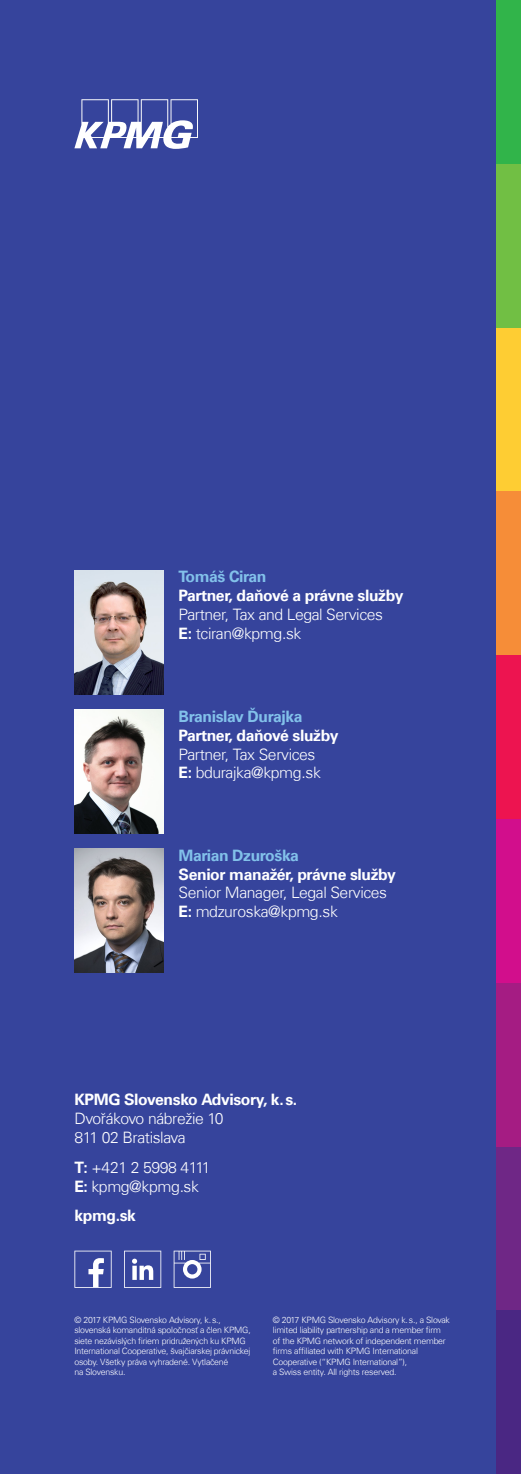
<style>
.page{position:relative;width:521px;height:1474px;background:#fff}
.page>*{position:absolute;margin:0;border:0;box-sizing:border-box;transform-origin:0 0}
.t1{font:300 15.75px/18.9px "Universfor KPMG";letter-spacing:-.025em;color:#fff}
.t2{font:700 15.75px "Universfor KPMG";letter-spacing:-.025em;color:#fff}
.t3{font:700 15.75px "Universfor KPMG";letter-spacing:-.025em;color:#82c1ea}
.t4{font:300 8.75px/10.5px "Universfor KPMG";letter-spacing:-.025em;color:#fff}
.s1{font-weight:700}
</style>
<div class="page">
<div style="left:0;top:0;width:496px;height:1473px;background:#36449c"></div>
<div style="left:496px;top:1310px;width:25px;height:163px;background:#4a2783"></div>
<div style="left:496px;top:1146px;width:25px;height:164px;background:#6f2786"></div>
<div style="left:496px;top:982px;width:25px;height:164px;background:#a51c83"></div>
<div style="left:496px;top:819px;width:25px;height:163px;background:#d20e8c"></div>
<div style="left:496px;top:655px;width:25px;height:164px;background:#ed1450"></div>
<div style="left:496px;top:491px;width:25px;height:164px;background:#f68d38"></div>
<div style="left:496px;top:327px;width:25px;height:164px;background:#fecd33"></div>
<div style="left:496px;top:164px;width:25px;height:163px;background:#71bf44"></div>
<div style="left:496px;top:0;width:25px;height:164px;background:#31b44a"></div>
<img style="left:74px;top:848px;width:90px;height:124px">
<img style="left:74px;top:709px;width:90px;height:124px">
<img style="left:74px;top:570px;width:90px;height:124px">
<svg style="left:174px;top:1250px;width:37px;height:37px"></svg>
<svg style="left:124px;top:1250px;width:37px;height:37px"></svg>
<svg style="left:74px;top:1250px;width:38px;height:37px"></svg>
<svg style="left:74px;top:99px;width:124px;height:50px"></svg>
<h1 class="t3" style="left:179px;top:567px;width:89px">Tomáš Ciran</h1>
<h1 class="t2" style="left:179px;top:586px;width:226px">Partner, daňové a právne služby</h1>
<h1 class="t1" style="left:179px;top:604px;width:206px">Partner, Tax and Legal Services<br><span class="s1">E:</span> tciran@kpmg.sk</h1>
<h1 class="t3" style="left:179px;top:706px;width:125px">Branislav Ďurajka</h1>
<h1 class="t2" style="left:179px;top:725px;width:161px">Partner, daňové služby</h1>
<h1 class="t1" style="left:179px;top:744px;width:144px">Partner, Tax Services<br><span class="s1">E:</span> bdurajka@kpmg.sk</h1>
<h1 class="t3" style="left:179px;top:845px;width:122px">Marian Dzuroška</h1>
<h1 class="t2" style="left:179px;top:864px;width:219px">Senior manažér, právne služby</h1>
<h1 class="t1" style="left:179px;top:883px;width:210px">Senior Manager, Legal Services<br><span class="s1">E:</span> mdzuroska@kpmg.sk</h1>
<h1 class="t2" style="left:74px;top:1090px;width:224px">KPMG Slovensko Advisory, k.s.</h1>
<h1 class="t1" style="left:74px;top:1109px;width:150px">Dvořákovo nábrežie 10<br>811 02 Bratislava</h1>
<h1 class="t1" style="left:74px;top:1157px;width:138px"><span class="s1">T:</span> +421 2 5998 4111<br><span class="s1">E:</span> kpmg@kpmg.sk</h1>
<h1 class="t2" style="left:74px;top:1206px;width:63px">kpmg.sk</h1>
<p class="t4" style="left:74px;top:1314px;width:178px">© 2017 KPMG Slovensko Advisory, k.s., slovenská komanditná spoločnosť a člen KPMG, siete nezávislých firiem pridružených ku KPMG International Cooperative, švajčiarskej právnickej osoby. Všetky práva vyhradené. Vytlačené<br>na Slovensku.</p>
<p class="t4" style="left:273px;top:1314px;width:179px">© 2017 KPMG Slovensko Advisory k.s., a Slovak limited liability partnership and a member firm of the KPMG network of independent member firms affiliated with KPMG International Cooperative (“KPMG International”),<br>a Swiss entity. All rights reserved.</p>
</div>
